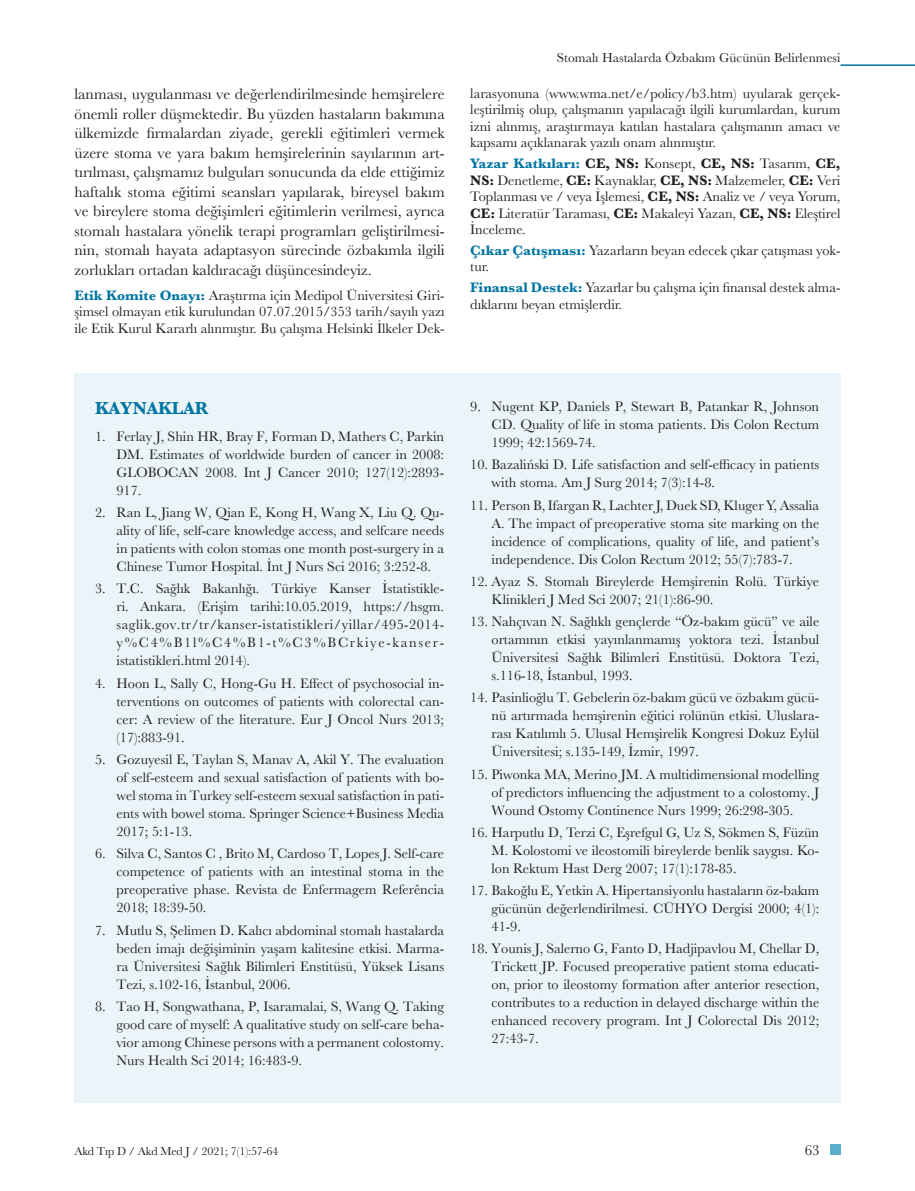
<style>
.page{position:relative;width:915px;height:1191px;background:#fff}
.page>*{position:absolute;margin:0;border:0;box-sizing:border-box;transform-origin:0 0}
.t1{font:700 18px "Baskerville";color:#0076a3}
.t2{font:15.75px/19.5px "Baskerville";color:#231f20;text-align:justify}
.t3{font:15px "Baskerville";color:#231f20}
.t4{font:14.25px/18px "Baskerville";color:#231f20;text-align:justify}
.t5{font:13.5px "Baskerville";color:#231f20}
.t6{font:12px "Baskerville";letter-spacing:-.01em;color:#231f20}
.s1{font-weight:700;color:#0076a3}
.s2{font-weight:700}
</style>
<div class="page">
<div style="left:830px;top:1144px;width:10px;height:10px;background:#5aadcd"></div>
<hr style="left:840px;top:64px;width:74px;height:2px;background:#0076a3">
<div style="left:74px;top:373px;width:766px;height:729px;background:#ebf5f9"></div>
<p class="t2" style="left:74px;top:85px;width:371px">lanması, uygulanması ve değerlendirilmesinde hemşirelere önemli roller düşmektedir. Bu yüzden hastaların bakımına ülkemizde firmalardan ziyade, gerekli eğitimleri vermek üzere stoma ve yara bakım hemşirelerinin sayılarının art&shy;tırılması, çalışmamız bulguları sonucunda da elde ettiğimiz haftalık stoma eğitimi seansları yapılarak, bireysel bakım ve bireylere stoma değişimleri eğitimlerin verilmesi, ayrıca stomalı hastalara yönelik terapi programları geliştirilmesi&shy;nin, stomalı hayata adaptasyon sürecinde özbakımla ilgili zorlukları ortadan kaldıracağı düşüncesindeyiz.</p>
<p class="t4" style="left:74px;top:287px;width:371px;line-height:16.5px"><span class="s1">Etik Komite Onayı:</span> Araştırma için Medipol Üniversitesi Giri&shy;şimsel olmayan etik kurulundan 07.07.2015/353 tarih/sayılı yazı ile Etik Kurul Kararlı alınmıştır. Bu çalışma Helsinki İlkeler Dek-</p>
<p class="t5" style="left:556px;top:49px;width:285px">Stomalı Hastalarda Özbakım Gücünün Belirlenmesi</p>
<p class="t4" style="left:470px;top:85px;width:371px;line-height:16.5px">larasyonuna (www.wma.net/e/policy/b3.htm) uyularak gerçek&shy;leştirilmiş olup, çalışmanın yapılacağı ilgili kurumlardan, kurum izni alınmış, araştırmaya katılan hastalara çalışmanın amacı ve kapsamı açıklanarak yazılı onam alınmıştır.</p>
<p class="t4" style="left:470px;top:155px;width:371px;line-height:16.5px"><span class="s1">Yazar Katkıları:</span> <span class="s2">CE, NS:</span> Konsept, <span class="s2">CE, NS:</span> Tasarım, <span class="s2">CE, NS:</span> Denetleme, <span class="s2">CE:</span> Kaynaklar, <span class="s2">CE, NS:</span> Malzemeler, <span class="s2">CE:</span> Veri Toplanması ve / veya İşlemesi, <span class="s2">CE, NS:</span> Analiz ve / veya Yorum, <span class="s2">CE:</span> Literatür Taraması, <span class="s2">CE:</span> Makaleyi Yazan, <span class="s2">CE, NS:</span> Eleştirel İnceleme.</p>
<p class="t4" style="left:470px;top:242px;width:371px;line-height:16.5px"><span class="s1">Çıkar Çatışması:</span> Yazarların beyan edecek çıkar çatışması yok&shy;tur.</p>
<p class="t4" style="left:470px;top:279px;width:371px;line-height:16.5px"><span class="s1">Finansal Destek:</span> Yazarlar bu çalışma için finansal destek alma&shy;dıklarını beyan etmişlerdir.</p>
<p class="t1" style="left:95px;top:396px;width:115px">KAYNAKLAR</p>
<p class="t4" style="left:116px;top:427px;width:329px;text-indent:-21px">1. Ferlay J, Shin HR, Bray F, Forman D, Mathers C, Parkin DM. Estimates of worldwide burden of cancer in 2008:<br>GLOBOCAN 2008. Int J Cancer 2010; 127(12):2893- 917.</p>
<p class="t4" style="left:116px;top:504px;width:329px;text-indent:-21px">2. Ran L, Jiang W, Qian E, Kong H, Wang X, Liu Q. Qu&shy;ality of life, self-care knowledge access, and selfcare needs in patients with colon stomas one month post-surgery in a Chinese Tumor Hospital. İnt J Nurs Sci 2016; 3:252-8.</p>
<p class="t4" style="left:116px;top:580px;width:329px;text-indent:-21px">3. T.C. Sağlık Bakanlığı. Türkiye Kanser İstatistikle&shy;ri. Ankara. (Erişim tarihi:10.05.2019, https://hsgm. saglik.gov.tr/tr/kanser-istatistikleri/yillar/495-2014- y%C4%B1l%C4%B1-t%C3%BCrkiye-kanser&shy;istatistikleri.html 2014).</p>
<p class="t4" style="left:116px;top:674px;width:329px;text-indent:-21px">4. Hoon L, Sally C, Hong-Gu H. Effect of psychosocial in&shy;terventions on outcomes of patients with colorectal can&shy;cer: A review of the literature. Eur J Oncol Nurs 2013; (17):883-91.</p>
<p class="t4" style="left:116px;top:750px;width:329px;text-indent:-21px">5. Gozuyesil E, Taylan S, Manav A, Akil Y. The evaluation of self-esteem and sexual satisfaction of patients with bo&shy;wel stoma in Turkey self-esteem sexual satisfaction in pati&shy;ents with bowel stoma. Springer Science+Business Media 2017; 5:1-13.</p>
<p class="t4" style="left:116px;top:845px;width:329px;text-indent:-21px">6. Silva C, Santos C , Brito M, Cardoso T, Lopes J. Self-care competence of patients with an intestinal stoma in the preoperative phase. Revista de Enfermagem Referência 2018; 18:39-50.</p>
<p class="t4" style="left:116px;top:921px;width:329px;text-indent:-21px">7. Mutlu S, Şelimen D. Kalıcı abdominal stomalı hastalarda beden imajı değişiminin yaşam kalitesine etkisi. Marma&shy;ra Üniversitesi Sağlık Bilimleri Enstitüsü, Yüksek Lisans Tezi, s.102-16, İstanbul, 2006.</p>
<p class="t4" style="left:116px;top:997px;width:329px;text-indent:-21px">8. Tao H, Songwathana, P, Isaramalai, S, Wang Q. Taking good care of myself: A qualitative study on self-care beha&shy;vior among Chinese persons with a permanent colostomy.<br>Nurs Health Sci 2014; 16:483-9.</p>
<p class="t4" style="left:491px;top:397px;width:329px;text-indent:-21px">9. Nugent KP, Daniels P, Stewart B, Patankar R, Johnson CD. Quality of life in stoma patients. Dis Colon Rectum 1999; 42:1569-74.</p>
<p class="t4" style="left:491px;top:456px;width:329px;text-indent:-21px">10. Bazaliński D. Life satisfaction and self-efficacy in patients with stoma. Am J Surg 2014; 7(3):14-8.</p>
<p class="t4" style="left:491px;top:496px;width:329px;text-indent:-21px">11. Person B, Ifargan R, Lachter J, Duek SD, Kluger Y, Assalia A. The impact of preoperative stoma site marking on the incidence of complications, quality of life, and patient’s independence. Dis Colon Rectum 2012; 55(7):783-7.</p>
<p class="t4" style="left:491px;top:572px;width:329px;text-indent:-21px">12. Ayaz S. Stomalı Bireylerde Hemşirenin Rolü. Türkiye<br>Klinikleri J Med Sci 2007; 21(1):86-90.</p>
<p class="t4" style="left:491px;top:612px;width:329px;text-indent:-21px">13. Nahçıvan N. Sağlıklı gençlerde “Öz-bakım gücü” ve aile ortamının etkisi yayınlanmamış yoktora tezi. İstanbul Üniversitesi Sağlık Bilimleri Enstitüsü. Doktora Tezi, s.116-18, İstanbul, 1993.</p>
<p class="t4" style="left:491px;top:689px;width:329px;text-indent:-21px">14. Pasinlioğlu T. Gebelerin öz-bakım gücü ve özbakım gücü&shy;nü artırmada hemşirenin eğitici rolünün etkisi. Uluslara&shy;rası Katılımlı 5. Ulusal Hemşirelik Kongresi Dokuz Eylül Üniversitesi; s.135-149, İzmir, 1997.</p>
<p class="t4" style="left:491px;top:765px;width:329px;text-indent:-21px">15. Piwonka MA, Merino JM. A multidimensional modelling of predictors influencing the adjustment to a colostomy. J Wound Ostomy Continence Nurs 1999; 26:298-305.</p>
<p class="t4" style="left:491px;top:823px;width:329px;text-indent:-21px">16. Harputlu D, Terzi C, Eşrefgul G, Uz S, Sökmen S, Füzün M. Kolostomi ve ileostomili bireylerde benlik saygısı. Ko&shy;lon Rektum Hast Derg 2007; 17(1):178-85.</p>
<p class="t4" style="left:491px;top:881px;width:329px;text-indent:-21px">17. Bakoğlu E, Yetkin A. Hipertansiyonlu hastaların öz-bakım gücünün değerlendirilmesi. CÜHYO Dergisi 2000; 4(1):<br>41-9.</p>
<p class="t4" style="left:491px;top:940px;width:329px;text-indent:-21px">18. Younis J, Salerno G, Fanto D, Hadjipavlou M, Chellar D, Trickett JP. Focused preoperative patient stoma educati&shy;on, prior to ileostomy formation after anterior resection, contributes to a reduction in delayed discharge within the enhanced recovery program. Int J Colorectal Dis 2012; 27:43-7.</p>
<p class="t6" style="left:74px;top:1143px;width:205px">Akd Tıp D / Akd Med J / 2021; 7(1):57-64</p>
<p class="t3" style="left:804px;top:1140px;width:16px">63</p>
</div>
